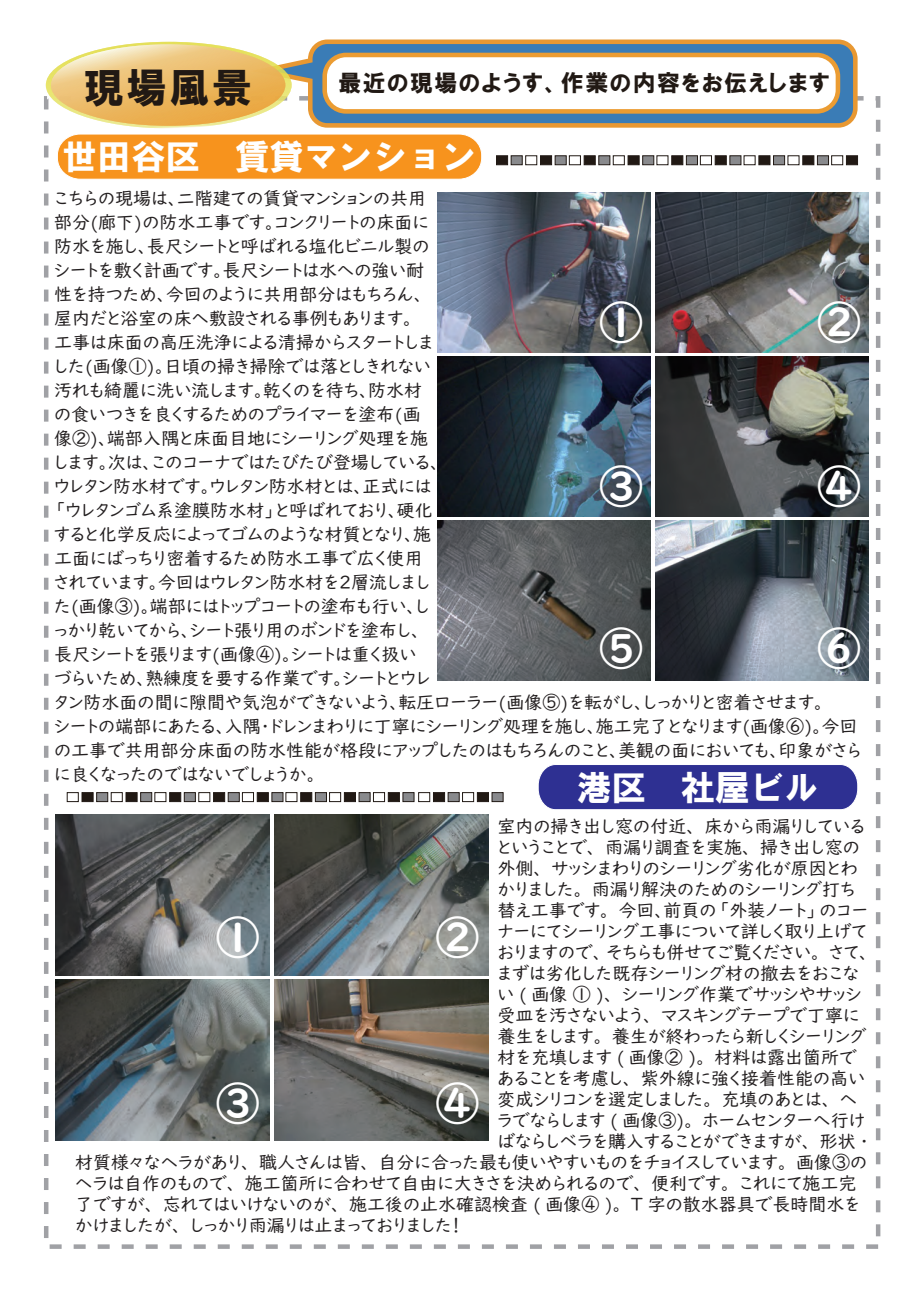
<style>
.page{position:relative;width:919px;height:1289px;background:#fff}
.page>*{position:absolute;margin:0;border:0;box-sizing:border-box;transform-origin:0 0}
.t1{font:44.1px "UD Digi Kyokasho NP B";color:#fff}
.t2{font:40.95px "HGP Soei Kakugothic UB";color:#211914}
.t3{font:34.5px "HG Soei Kakugothic UB";color:#fff}
.t4{font:23.1px "HGP Soei Kakugothic UB";letter-spacing:.07em;color:#211914}
.t5{font:18px/24px "UD Digi Kyokasho NK R";color:#231f20}
</style>
<div class="page">
<div style="left:57px;top:134px;width:424px;height:45px;background:#f7931d;border-radius:22px"></div>
<div style="left:57px;top:134px;width:425px;height:45px;border:1px solid #fff;border-radius:22px"></div>
<svg style="left:538px;top:764px;width:320px;height:46px;background:#3b3d99"></svg>
<img style="left:655px;top:193px;width:213px;height:159px">
<img style="left:438px;top:357px;width:212px;height:159px">
<img style="left:438px;top:193px;width:212px;height:159px">
<img style="left:655px;top:357px;width:213px;height:159px">
<img style="left:655px;top:521px;width:213px;height:159px">
<img style="left:438px;top:521px;width:212px;height:159px">
<div style="left:67px;top:792px;width:12px;height:10px;background:#fff;border:1px solid #211914"></div>
<div style="left:82px;top:792px;width:11px;height:10px;background:#211914;border:1px solid #211914"></div>
<div style="left:96px;top:792px;width:12px;height:10px;background:#898a8d;border:1px solid #211914"></div>
<div style="left:111px;top:792px;width:12px;height:10px;background:#fff;border:1px solid #211914"></div>
<div style="left:125px;top:792px;width:12px;height:10px;background:#211914;border:1px solid #211914"></div>
<div style="left:140px;top:792px;width:12px;height:10px;background:#898a8d;border:1px solid #211914"></div>
<div style="left:154px;top:792px;width:12px;height:10px;background:#fff;border:1px solid #211914"></div>
<div style="left:169px;top:792px;width:12px;height:10px;background:#211914;border:1px solid #211914"></div>
<div style="left:184px;top:792px;width:12px;height:10px;background:#898a8d;border:1px solid #211914"></div>
<div style="left:198px;top:792px;width:12px;height:10px;background:#fff;border:1px solid #211914"></div>
<div style="left:213px;top:792px;width:12px;height:10px;background:#211914;border:1px solid #211914"></div>
<div style="left:228px;top:792px;width:12px;height:10px;background:#898a8d;border:1px solid #211914"></div>
<div style="left:242px;top:792px;width:12px;height:10px;background:#fff;border:1px solid #211914"></div>
<div style="left:257px;top:792px;width:12px;height:10px;background:#211914;border:1px solid #211914"></div>
<div style="left:271px;top:792px;width:12px;height:10px;background:#898a8d;border:1px solid #211914"></div>
<div style="left:285px;top:792px;width:12px;height:10px;background:#fff;border:1px solid #211914"></div>
<div style="left:300px;top:792px;width:12px;height:10px;background:#211914;border:1px solid #211914"></div>
<div style="left:315px;top:792px;width:12px;height:10px;background:#898a8d;border:1px solid #211914"></div>
<div style="left:329px;top:792px;width:12px;height:10px;background:#fff;border:1px solid #211914"></div>
<div style="left:344px;top:792px;width:12px;height:10px;background:#211914;border:1px solid #211914"></div>
<div style="left:358px;top:792px;width:12px;height:10px;background:#898a8d;border:1px solid #211914"></div>
<div style="left:373px;top:792px;width:12px;height:10px;background:#fff;border:1px solid #211914"></div>
<div style="left:388px;top:792px;width:12px;height:10px;background:#211914;border:1px solid #211914"></div>
<div style="left:402px;top:792px;width:12px;height:10px;background:#898a8d;border:1px solid #211914"></div>
<div style="left:418px;top:792px;width:12px;height:10px;background:#fff;border:1px solid #211914"></div>
<div style="left:433px;top:792px;width:12px;height:10px;background:#211914;border:1px solid #211914"></div>
<div style="left:447px;top:792px;width:12px;height:10px;background:#898a8d;border:1px solid #211914"></div>
<div style="left:462px;top:792px;width:12px;height:10px;background:#fff;border:1px solid #211914"></div>
<div style="left:477px;top:792px;width:12px;height:10px;background:#211914;border:1px solid #211914"></div>
<div style="left:491px;top:792px;width:12px;height:10px;background:#898a8d;border:1px solid #211914"></div>
<div style="left:496px;top:155px;width:12px;height:10px;background:#211914;border:1px solid #211914"></div>
<div style="left:510px;top:155px;width:12px;height:10px;background:#898a8d;border:1px solid #211914"></div>
<div style="left:525px;top:155px;width:12px;height:10px;background:#fff;border:1px solid #211914"></div>
<div style="left:540px;top:155px;width:12px;height:10px;background:#211914;border:1px solid #211914"></div>
<div style="left:554px;top:155px;width:12px;height:10px;background:#898a8d;border:1px solid #211914"></div>
<div style="left:569px;top:155px;width:12px;height:10px;background:#fff;border:1px solid #211914"></div>
<div style="left:583px;top:155px;width:12px;height:10px;background:#211914;border:1px solid #211914"></div>
<div style="left:598px;top:155px;width:12px;height:10px;background:#898a8d;border:1px solid #211914"></div>
<div style="left:612px;top:155px;width:12px;height:10px;background:#fff;border:1px solid #211914"></div>
<div style="left:627px;top:155px;width:12px;height:10px;background:#211914;border:1px solid #211914"></div>
<div style="left:642px;top:155px;width:12px;height:10px;background:#898a8d;border:1px solid #211914"></div>
<div style="left:656px;top:155px;width:12px;height:10px;background:#fff;border:1px solid #211914"></div>
<div style="left:671px;top:155px;width:12px;height:10px;background:#211914;border:1px solid #211914"></div>
<div style="left:686px;top:155px;width:11px;height:10px;background:#898a8d;border:1px solid #211914"></div>
<div style="left:700px;top:155px;width:11px;height:10px;background:#fff;border:1px solid #211914"></div>
<div style="left:714px;top:155px;width:12px;height:10px;background:#211914;border:1px solid #211914"></div>
<div style="left:729px;top:155px;width:12px;height:10px;background:#898a8d;border:1px solid #211914"></div>
<div style="left:743px;top:155px;width:12px;height:10px;background:#fff;border:1px solid #211914"></div>
<div style="left:758px;top:155px;width:12px;height:10px;background:#211914;border:1px solid #211914"></div>
<div style="left:773px;top:155px;width:12px;height:10px;background:#898a8d;border:1px solid #211914"></div>
<div style="left:787px;top:155px;width:12px;height:10px;background:#fff;border:1px solid #211914"></div>
<div style="left:802px;top:155px;width:12px;height:10px;background:#211914;border:1px solid #211914"></div>
<div style="left:816px;top:155px;width:12px;height:10px;background:#898a8d;border:1px solid #211914"></div>
<div style="left:831px;top:155px;width:12px;height:10px;background:#fff;border:1px solid #211914"></div>
<div style="left:845px;top:155px;width:12px;height:10px;background:#211914;border:1px solid #211914"></div>
<svg style="left:291px;top:39px;width:568px;height:89px;background:#839295"></svg>
<svg style="left:46px;top:42px;width:245px;height:86px"></svg>
<div style="left:325px;top:55px;width:512px;height:56px;background:#fff;border-radius:21px"></div>
<div style="left:322px;top:53px;width:518px;height:61px;border:5px solid #eb9c32;border-radius:21px"></div>
<img style="left:55px;top:814px;width:215px;height:161px">
<img style="left:274px;top:814px;width:214px;height:161px">
<img style="left:55px;top:979px;width:215px;height:161px">
<img style="left:274px;top:979px;width:214px;height:161px">
<h2 class="t2" style="left:84px;top:67px;width:170px">現場風景</h2>
<p class="t4" style="left:338px;top:71px;width:492px">最近の現場のようす、作業の内容をお伝えします</p>
<h3 class="t3" style="left:62px;top:139px;width:415px">世田谷区　賃貸マンション</h3>
<p class="t5" style="left:54px;top:186px;width:808px">こちらの現場は、二階建ての賃貸マンションの共用<br>部分(廊下)の防水工事です。コンクリートの床面に<br>防水を施し、長尺シートと呼ばれる塩化ビニル製の<br>シートを敷く計画です。長尺シートは水への強い耐<br>性を持つため、今回のように共用部分はもちろん、<br>屋内だと浴室の床へ敷設される事例もあります。<br>工事は床面の高圧洗浄による清掃からスタートしま<br>した(画像①)。日頃の掃き掃除では落としきれない<br>汚れも綺麗に洗い流します。乾くのを待ち、防水材<br>の食いつきを良くするためのプライマーを塗布(画<br>像②)、端部入隅と床面目地にシーリング処理を施<br>します。次は、このコーナではたびたび登場している、<br>ウレタン防水材です。ウレタン防水材とは、正式には<br>「ウレタンゴム系塗膜防水材」と呼ばれており、硬化<br>すると化学反応によってゴムのような材質となり、施<br>工面にばっちり密着するため防水工事で広く使用<br>されています。今回はウレタン防水材を２層流しまし<br>た(画像③)。端部にはトップコートの塗布も行い、し<br>っかり乾いてから、シート張り用のボンドを塗布し、<br>長尺シートを張ります(画像④)。シートは重く扱い<br>づらいため、熟練度を要する作業です。シートとウレ<br>タン防水面の間に隙間や気泡ができないよう、転圧ローラー(画像⑤)を転がし、しっかりと密着させます。<br>シートの端部にあたる、入隅・ドレンまわりに丁寧にシーリング処理を施し、施工完了となります(画像⑥)。今回の工事で共用部分床面の防水性能が格段にアップしたのはもちろんのこと、美観の面においても、印象がさらに良くなったのではないでしょうか。</p>
<h1 class="t1" style="left:599px;top:296px;width:46px">①</h1>
<h1 class="t1" style="left:817px;top:296px;width:46px">②</h1>
<h1 class="t1" style="left:599px;top:460px;width:46px">③</h1>
<h1 class="t1" style="left:817px;top:460px;width:46px">④</h1>
<h1 class="t1" style="left:599px;top:622px;width:46px">⑤</h1>
<h1 class="t1" style="left:817px;top:622px;width:46px">⑥</h1>
<h3 class="t3" style="left:577px;top:770px;width:243px">港区　社屋ビル</h3>
<p class="t5" style="left:497px;top:814px;width:369px">室内の掃き出し窓の付近、床から雨漏りしている</p>
<p class="t5" style="left:497px;top:835px;width:364px">ということで、雨漏り調査を実施、掃き出し窓の</p>
<p class="t5" style="left:497px;top:856px;width:362px">外側、サッシまわりのシーリング劣化が原因とわ</p>
<p class="t5" style="left:497px;top:877px;width:359px">かりました。雨漏り解決のためのシーリング打ち</p>
<p class="t5" style="left:497px;top:898px;width:372px">替え工事です。今回、前頁の「外装ノート」のコー</p>
<p class="t5" style="left:497px;top:919px;width:371px">ナーにてシーリング工事について詳しく取り上げて</p>
<p class="t5" style="left:497px;top:940px;width:372px">おりますので、そちらも併せてご覧ください。さて、</p>
<p class="t5" style="left:497px;top:961px;width:363px">まずは劣化した既存シーリング材の撤去をおこな</p>
<p class="t5" style="left:497px;top:982px;width:365px">い ( 画像 ① )、シーリング作業でサッシやサッシ</p>
<p class="t5" style="left:497px;top:1003px;width:363px">受皿を汚さないよう、マスキングテープで丁寧に</p>
<p class="t5" style="left:497px;top:1024px;width:370px">養生をします。養生が終わったら新しくシーリング</p>
<p class="t5" style="left:497px;top:1045px;width:361px">材を充填します ( 画像② )。材料は露出箇所で</p>
<p class="t5" style="left:497px;top:1066px;width:369px">あることを考慮し、紫外線に強く接着性能の高い</p>
<p class="t5" style="left:497px;top:1087px;width:361px">変成シリコンを選定しました。充填のあとは、ヘ</p>
<p class="t5" style="left:497px;top:1108px;width:368px">ラでならします ( 画像③)。ホームセンターへ行け</p>
<p class="t5" style="left:497px;top:1129px;width:373px">ばならしベラを購入することができますが、形状・</p>
<p class="t5" style="left:75px;top:1150px;width:793px">材質様々なヘラがあり、職人さんは皆、自分に合った最も使いやすいものをチョイスしています。画像③の</p>
<p class="t5" style="left:75px;top:1171px;width:782px">ヘラは自作のもので、施工箇所に合わせて自由に大きさを決められるので、便利です。これにて施工完</p>
<p class="t5" style="left:75px;top:1192px;width:786px">了ですが、忘れてはいけないのが、施工後の止水確認検査 ( 画像④ )。 T 字の散水器具で長時間水を</p>
<p class="t5" style="left:75px;top:1213px;width:395px">かけましたが、しっかり雨漏りは止まっておりました！　</p>
<h1 class="t1" style="left:216px;top:911px;width:46px">①</h1>
<h1 class="t1" style="left:435px;top:911px;width:46px">②</h1>
<h1 class="t1" style="left:216px;top:1077px;width:46px">③</h1>
<h1 class="t1" style="left:435px;top:1077px;width:46px">④</h1>
</div>
